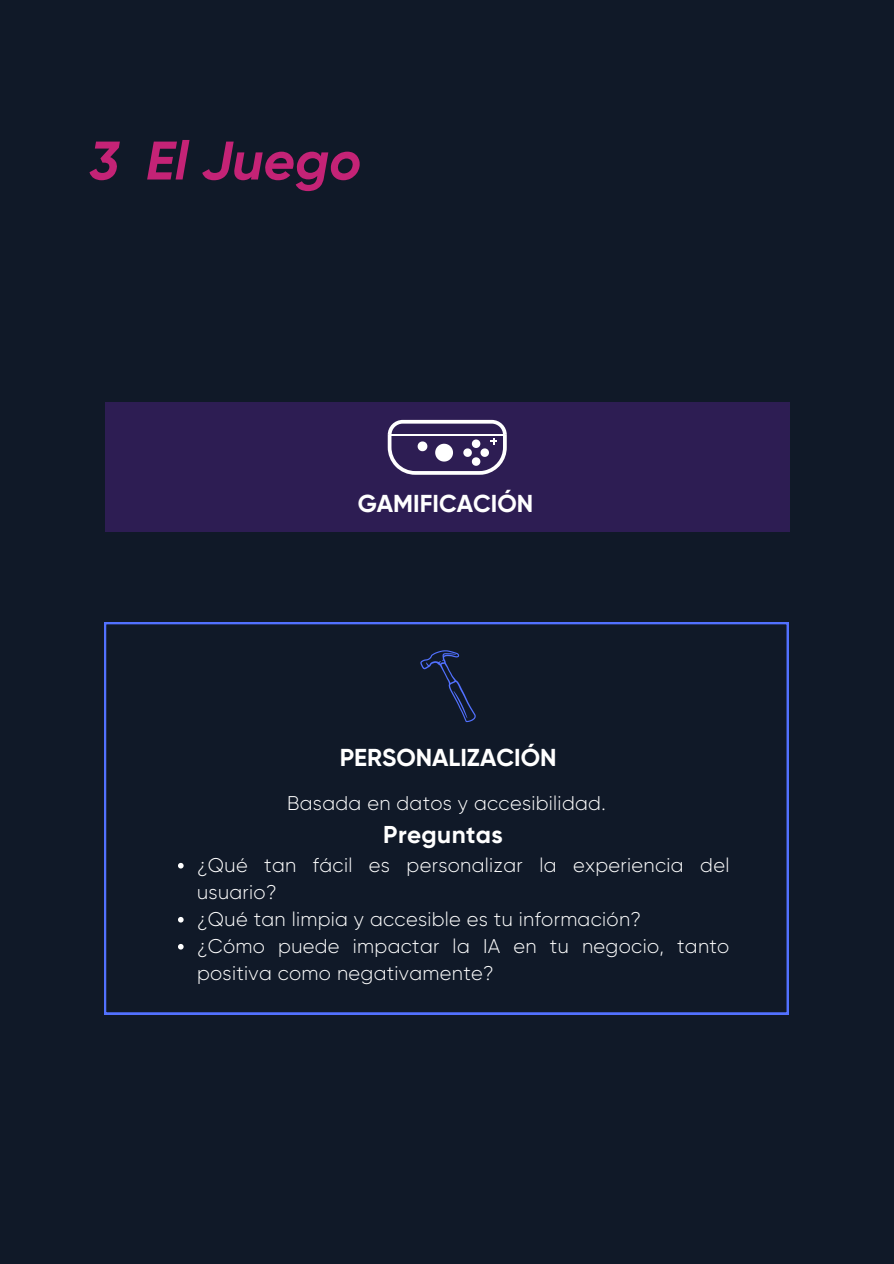
<style>
.page{position:relative;width:894px;height:1264px;background:#fff}
.page>*{position:absolute;margin:0;border:0;box-sizing:border-box;transform-origin:0 0}
.t1{font:italic 700 54.15px "Gilroy";color:#c42376}
.t2{font:700 24.45px "Gilroy";color:#fff}
.t3{font:700 24.3px "Gilroy";letter-spacing:.015em;color:#fff}
.t4{font:300 19.8px/27px "Gilroy";letter-spacing:.015em;color:#fff}
</style>
<div class="page">
<div style="left:0;top:0;width:893px;height:1263px;background:#101928"></div>
<svg style="left:104px;top:622px;width:684px;height:392px"></svg>
<svg style="left:178px;top:862px;width:5px;height:6px"></svg>
<svg style="left:178px;top:916px;width:5px;height:6px"></svg>
<svg style="left:178px;top:943px;width:5px;height:6px"></svg>
<svg style="left:420px;top:650px;width:55px;height:72px"></svg>
<div style="left:105px;top:402px;width:684px;height:129px;background:#2d1d53"></div>
<svg style="left:387px;top:420px;width:119px;height:54px"></svg>
<h1 class="t1" style="left:89px;top:128px;width:273px">3 El Juego</h1>
<p class="t2" style="left:357px;top:489px;width:177px">GAMIFICACIÓN</p>
<p class="t2" style="left:339px;top:742px;width:218px">PERSONALIZACIÓN</p>
<h2 class="t4" style="left:287px;top:789px;width:320px">Basada en datos y accesibilidad.</h2>
<p class="t3" style="left:383px;top:819px;width:121px">Preguntas</p>
<h2 class="t4" style="left:197px;top:851px;width:533px">¿Qué tan fácil es personalizar la experiencia del usuario?</h2>
<p class="t4" style="left:197px;top:905px;width:445px">¿Qué tan limpia y accesible es tu información?</p>
<p class="t4" style="left:197px;top:932px;width:533px">¿Cómo puede impactar la IA en tu negocio, tanto positiva como negativamente?</p>
</div>
